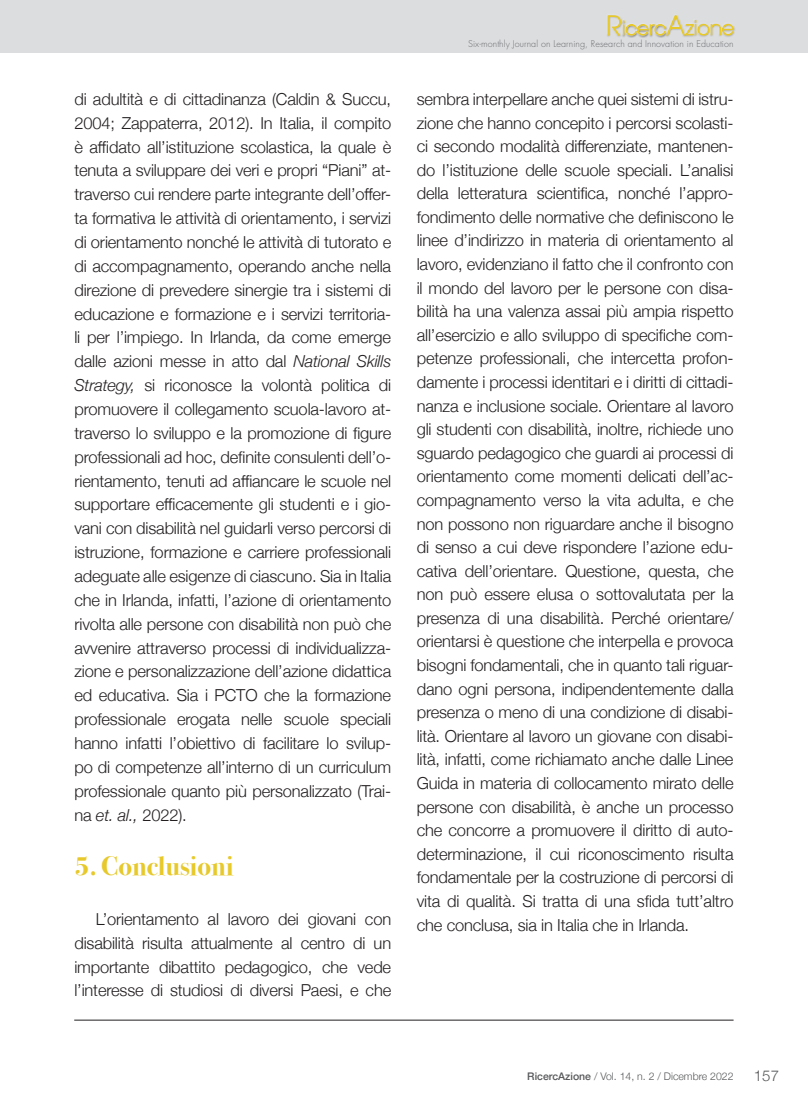
<style>
.page{position:relative;width:808px;height:1106px;background:#fff}
.page>*{position:absolute;margin:0;border:0;box-sizing:border-box;transform-origin:0 0}
.t1{font:700 27px "Bodoni Svty Two ITCTT";color:#e7c92b}
.t2{font:300 16.5px/23.5px "Helvetica Neue";letter-spacing:-.01em;color:#231f20;text-align:justify}
.t3{font:300 15px "Helvetica Neue";color:#57585a}
.t4{font:300 10.5px "Helvetica Neue";color:#57585a}
.t5{font:300 9px "Futura";letter-spacing:.01em;color:#6c6d70}
.s1{font-style:italic}
.s2{font-weight:500}
</style>
<div class="page">
<div style="left:0;top:0;width:808px;height:53px;background:#dcdddf"></div>
<hr style="left:74px;top:1019px;width:659px;height:1px;background:#231f20">
<div style="left:606px;top:15px;width:18px;height:23px;background:#231f20;opacity:.3"></div>
<div style="left:621px;top:19px;width:47px;height:19px;background:#231f20;opacity:.5"></div>
<div style="left:664px;top:13px;width:20px;height:24px;background:#dcdddf"></div>
<div style="left:665px;top:14px;width:22px;height:24px;background:#dcdddf"></div>
<div style="left:684px;top:19px;width:52px;height:19px;background:#231f20;opacity:.3"></div>
<svg style="left:608px;top:15px;width:126px;height:21px"></svg>
<p class="t2" style="left:74px;top:86px;width:318px">di adultità e di cittadinanza (Caldin &amp; Succu, 2004; Zappaterra, 2012). In Italia, il compito è affidato all’istituzione scolastica, la quale è tenuta a sviluppare dei veri e propri “Piani” at&shy;traverso cui rendere parte integrante dell’offer&shy;ta formativa le attività di orientamento, i servizi di orientamento nonché le attività di tutorato e di accompagnamento, operando anche nella direzione di prevedere sinergie tra i sistemi di educazione e formazione e i servizi territoria&shy;li per l’impiego. In Irlanda, da come emerge dalle azioni messe in atto dal <span class="s1">National Skills Strategy,</span> si riconosce la volontà politica di promuovere il collegamento scuola-lavoro at&shy;traverso lo sviluppo e la promozione di figure professionali ad hoc, definite consulenti dell’o&shy;rientamento, tenuti ad affiancare le scuole nel supportare efficacemente gli studenti e i gio&shy;vani con disabilità nel guidarli verso percorsi di istruzione, formazione e carriere professionali adeguate alle esigenze di ciascuno. Sia in Italia che in Irlanda, infatti, l’azione di orientamento rivolta alle persone con disabilità non può che avvenire attraverso processi di individualizza&shy;zione e personalizzazione dell’azione didattica ed educativa. Sia i PCTO che la formazione professionale erogata nelle scuole speciali hanno infatti l’obiettivo di facilitare lo svilup&shy;po di competenze all’interno di un curriculum professionale quanto più personalizzato (Trai&shy;na <span class="s1">et. al.,</span> 2022).</p>
<h1 class="t1" style="left:74px;top:843px;width:161px">5. Conclusioni</h1>
<p class="t2" style="left:74px;top:905px;width:318px;text-indent:21px">L’orientamento al lavoro dei giovani con disabilità risulta attualmente al centro di un importante dibattito pedagogico, che vede l’interesse di studiosi di diversi Paesi, e che</p>
<p class="t5" style="left:468px;top:38px;width:267px">Six-monthly Journal on Learning, Research and Innovation in Education</p>
<p class="t2" style="left:417px;top:86px;width:318px">sembra interpellare anche quei sistemi di istru&shy;zione che hanno concepito i percorsi scolasti&shy;ci secondo modalità differenziate, mantenen&shy;do l’istituzione delle scuole speciali. L’analisi della letteratura scientifica, nonché l’appro&shy;fondimento delle normative che definiscono le linee d’indirizzo in materia di orientamento al lavoro, evidenziano il fatto che il confronto con il mondo del lavoro per le persone con disa&shy;bilità ha una valenza assai più ampia rispetto all’esercizio e allo sviluppo di specifiche com&shy;petenze professionali, che intercetta profon&shy;damente i processi identitari e i diritti di cittadi&shy;nanza e inclusione sociale. Orientare al lavoro gli studenti con disabilità, inoltre, richiede uno sguardo pedagogico che guardi ai processi di orientamento come momenti delicati dell’ac&shy;compagnamento verso la vita adulta, e che non possono non riguardare anche il bisogno di senso a cui deve rispondere l’azione edu&shy;cativa dell’orientare. Questione, questa, che non può essere elusa o sottovalutata per la presenza di una disabilità. Perché orientare/ orientarsi è questione che interpella e provoca bisogni fondamentali, che in quanto tali riguar&shy;dano ogni persona, indipendentemente dalla presenza o meno di una condizione di disabi&shy;lità. Orientare al lavoro un giovane con disabi&shy;lità, infatti, come richiamato anche dalle Linee Guida in materia di collocamento mirato delle persone con disabilità, è anche un processo che concorre a promuovere il diritto di auto&shy;determinazione, il cui riconoscimento risulta fondamentale per la costruzione di percorsi di vita di qualità. Si tratta di una sfida tutt’altro che conclusa, sia in Italia che in Irlanda.</p>
<p class="t4" style="left:527px;top:1067px;width:208px"><span class="s2">RicercAzione</span> / Vol. 14, n. 2 / Dicembre 2022</p>
<p class="t3" style="left:754px;top:1063px;width:27px">157</p>
</div>
